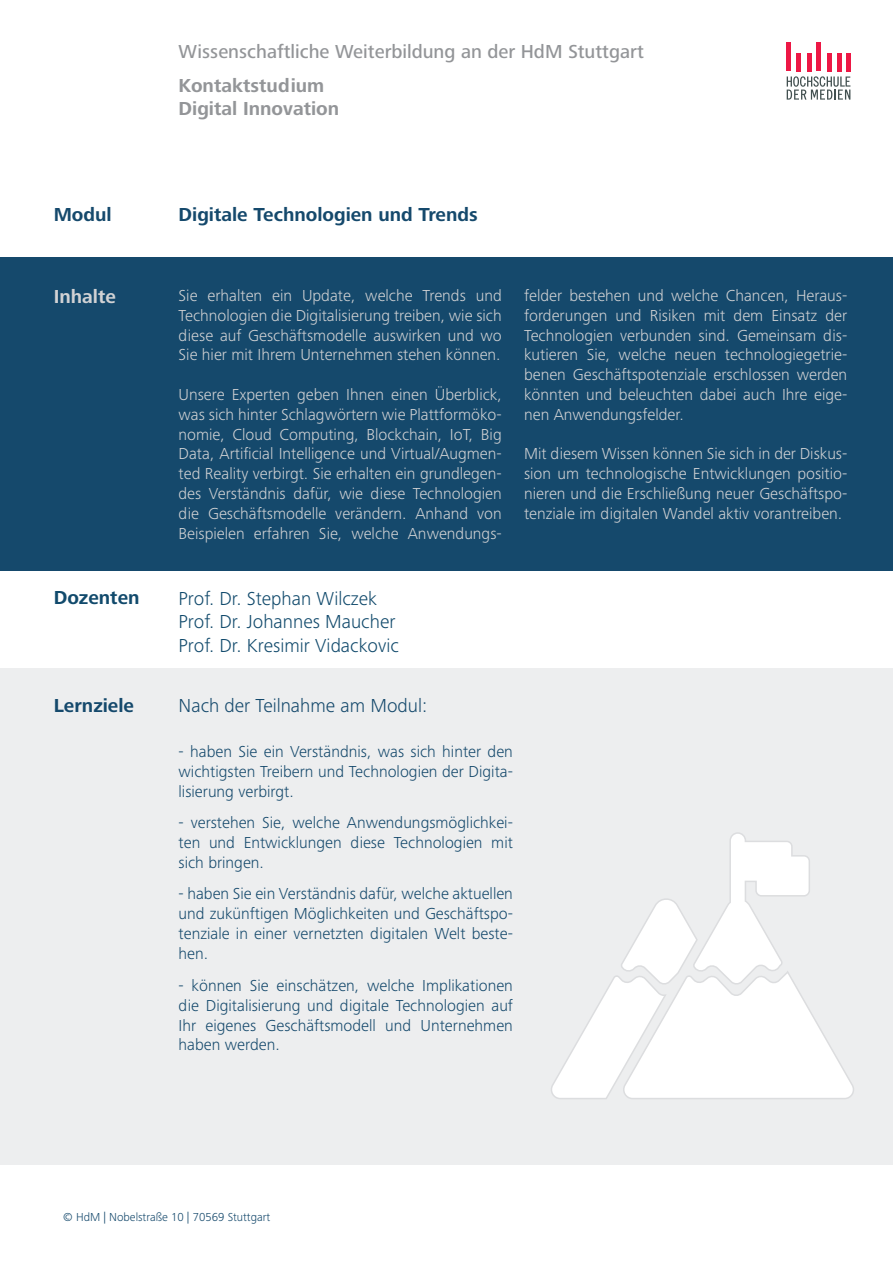
<style>
.page{position:relative;width:893px;height:1263px;background:#fff}
.page>*{position:absolute;margin:0;border:0;box-sizing:border-box;transform-origin:0 0}
.t1{font:300 19.5px "Hd M Frutiger Next Pro";color:#114a6c}
.t2{font:500 19.5px "Hd M Frutiger Next Pro";color:#939598}
.t3{font:700 19.5px "Hd M Frutiger Next Pro";color:#15496c}
.t4{font:700 19.5px "Hd M Frutiger Next Pro";color:#939598}
.t5{font:300 19.5px "Hd M Frutiger Next Pro";color:#15496c}
.t6{font:700 19.5px "Hd M Frutiger Next Pro";color:#114a6c}
.t7{font:700 19.5px "Hd M Frutiger Next Pro";color:#d1d2d4}
.t8{font:300 16.5px/19.8px "Hd M Frutiger Next Pro";color:#d1d2d4;text-align:justify}
.t9{font:300 16.5px/19.8px "Hd M Frutiger Next Pro";color:#15496c;text-align:justify}
.t10{font:300 12px "Hd M Frutiger Next Pro";color:#15496c}
</style>
<div class="page">
<hr style="left:787px;top:43px;width:4px;height:28px;background:#ed1845">
<hr style="left:796px;top:53px;width:4px;height:18px;background:#ed1845">
<hr style="left:807px;top:53px;width:4px;height:18px;background:#ed1845">
<div style="left:816px;top:43px;width:5px;height:28px;background:#ed1845"></div>
<hr style="left:828px;top:53px;width:4px;height:18px;background:#ed1845">
<hr style="left:837px;top:53px;width:4px;height:18px;background:#ed1845">
<hr style="left:846px;top:53px;width:4px;height:18px;background:#ed1845">
<svg style="left:787px;top:76px;width:63px;height:24px"></svg>
<div style="left:0;top:257px;width:893px;height:314px;background:#15496c"></div>
<div style="left:0;top:668px;width:893px;height:497px;background:#edeeef"></div>
<svg style="left:551px;top:832px;width:303px;height:267px"></svg>
<p class="t2" style="left:179px;top:40px;width:467px">Wissenschaftliche Weiterbildung an der HdM Stuttgart</p>
<p class="t4" style="left:179px;top:74px;width:147px">Kontaktstudium</p>
<p class="t4" style="left:179px;top:97px;width:162px">Digital Innovation</p>
<p class="t3" style="left:54px;top:204px;width:59px">Modul</p>
<p class="t3" style="left:179px;top:204px;width:301px">Digitale Technologien und Trends</p>
<p class="t7" style="left:54px;top:285px;width:64px">Inhalte</p>
<p class="t8" style="left:179px;top:286px;width:325px">Sie erhalten ein Update, welche Trends und Technologien die Digitalisierung treiben, wie sich diese auf Geschäftsmodelle auswirken und wo Sie hier mit Ihrem Unternehmen stehen können.</p>
<p class="t8" style="left:179px;top:385px;width:325px">Unsere Experten geben Ihnen einen Überblick, was sich hinter Schlagwörtern wie Plattformöko&shy;nomie, Cloud Computing, Blockchain, IoT, Big Data, Artificial Intelligence und Virtual/Augmen&shy;ted Reality verbirgt. Sie erhalten ein grundlegen&shy;des Verständnis dafür, wie diese Technologien die Geschäftsmodelle verändern. Anhand von Beispielen erfahren Sie, welche Anwendungs-</p>
<p class="t8" style="left:524px;top:286px;width:325px">felder bestehen und welche Chancen, Heraus&shy;forderungen und Risiken mit dem Einsatz der Technologien verbunden sind. Gemeinsam dis&shy;kutieren Sie, welche neuen technologiegetrie&shy;benen Geschäftspotenziale erschlossen werden könnten und beleuchten dabei auch Ihre eige&shy;nen Anwendungsfelder.</p>
<p class="t8" style="left:524px;top:444px;width:325px">Mit diesem Wissen können Sie sich in der Diskus&shy;sion um technologische Entwicklungen positio&shy;nieren und die Erschließung neuer Geschäftspo&shy;tenziale im digitalen Wandel aktiv vorantreiben.</p>
<p class="t6" style="left:54px;top:586px;width:87px">Dozenten</p>
<p class="t1" style="left:179px;top:587px;width:200px">Prof. Dr. Stephan Wilczek</p>
<p class="t1" style="left:179px;top:611px;width:218px">Prof. Dr. Johannes Maucher</p>
<p class="t1" style="left:179px;top:634px;width:222px">Prof. Dr. Kresimir Vidackovic</p>
<p class="t3" style="left:54px;top:695px;width:82px">Lernziele</p>
<p class="t5" style="left:179px;top:695px;width:250px">Nach der Teilnahme am Modul:</p>
<p class="t9" style="left:179px;top:742px;width:336px">- haben Sie ein Verständnis, was sich hinter den wichtigsten Treibern und Technologien der Digita&shy;lisierung verbirgt.</p>
<p class="t9" style="left:179px;top:813px;width:336px">- verstehen Sie, welche Anwendungsmöglichkei&shy;ten und Entwicklungen diese Technologien mit sich bringen.</p>
<p class="t9" style="left:179px;top:884px;width:336px">- haben Sie ein Verständnis dafür, welche aktuellen und zukünftigen Möglichkeiten und Geschäftspo&shy;tenziale in einer vernetzten digitalen Welt beste&shy;hen.</p>
<p class="t9" style="left:179px;top:975px;width:336px">- können Sie einschätzen, welche Implikationen die Digitalisierung und digitale Technologien auf Ihr eigenes Geschäftsmodell und Unternehmen haben werden.</p>
<p class="t10" style="left:63px;top:1210px;width:209px">© HdM | Nobelstraße 10 | 70569 Stuttgart</p>
</div>
